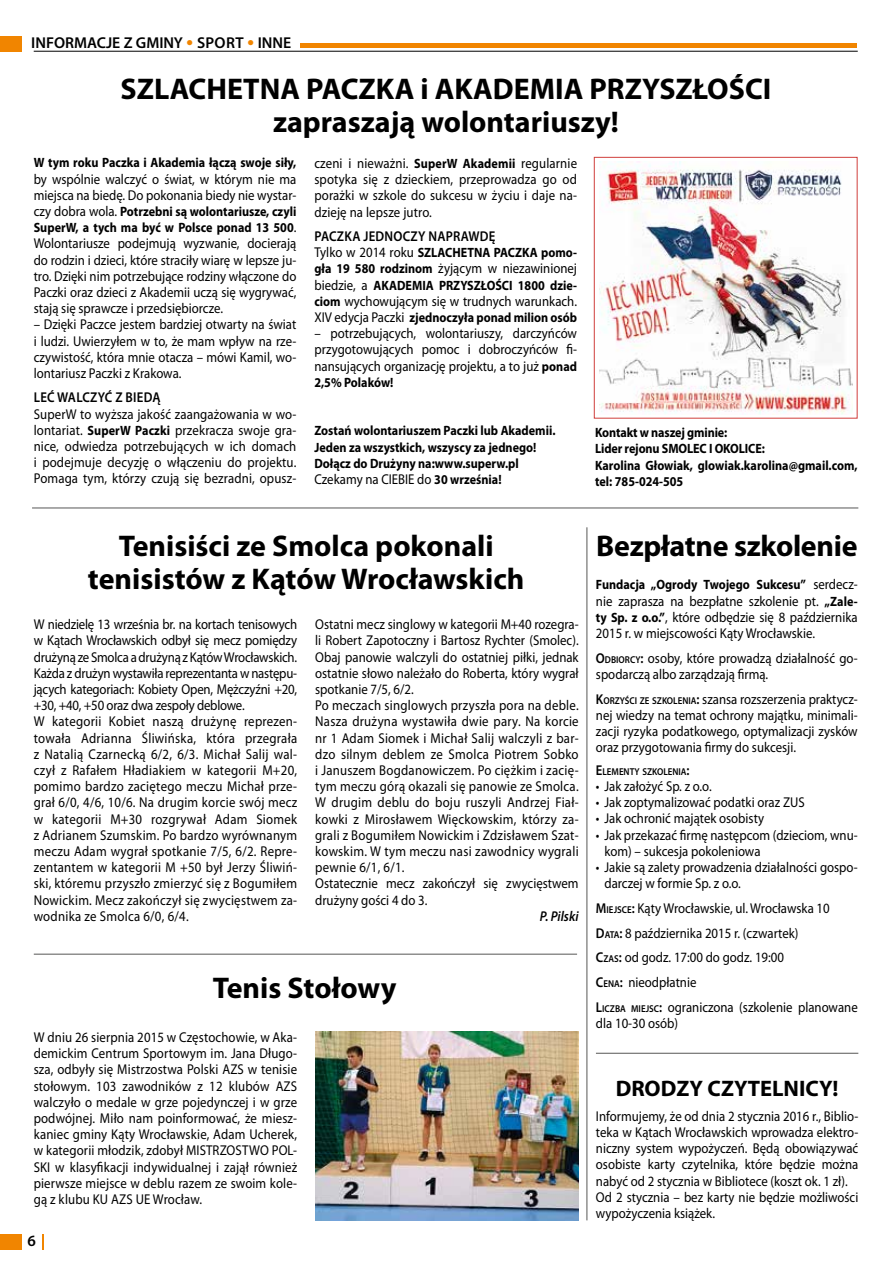
<style>
.page{position:relative;width:893px;height:1263px;background:#fff}
.page>*{position:absolute;margin:0;border:0;box-sizing:border-box;transform-origin:0 0}
.t1{font:700 30px/33px "Myriad Pro";color:#000;text-align:center}
.t2{font:700 22.5px "Myriad Pro";color:#000}
.t3{font:600 15.75px "Myriad Pro";color:#000}
.t4{font:14.25px/16.2px "Myriad Pro";color:#000;text-align:justify;scale:.9 1}
.t5{font:14.25px/16.2px "Myriad Pro";letter-spacing:.02em;color:#000;scale:.9 1}
.t6{font:600 14.25px "Myriad Pro";letter-spacing:.02em;color:#000;scale:.9 1}
.t7{font:italic 600 14.25px "Myriad Pro";color:#000;scale:.9 1}
.t8{font:700 13.5px/16.2px "Myriad Pro";color:#000;scale:.9 1}
.t9{font:600 10.05px "Myriad Pro";color:#000;scale:.9 1}
.s1{font-family:"Arial";font-weight:400;font-size:12px;color:#f18500}
.s2{font-weight:400;font-size:14.25px}
.s3{font-weight:700;font-size:13.5px}
.s4{font-weight:600}
.s5{font-weight:600;font-size:10.05px}
.s6{font-size:14.25px}
</style>
<div class="page">
<hr style="left:32px;top:508px;width:826px;height:1px;background:#575756">
<hr style="left:34px;top:954px;width:543px;height:1px;background:#575756">
<hr style="left:587px;top:527px;width:1px;height:693px;background:#575756">
<hr style="left:596px;top:1053px;width:262px;height:1px;background:#575756">
<img style="left:315px;top:1031px;width:264px;height:189px">
<img style="left:599px;top:161px;width:253px;height:253px">
<div style="left:594px;top:157px;width:263px;height:261px;border:1px solid #d03f3c"></div>
<div style="left:0;top:36px;width:21px;height:15px;background:#f18500"></div>
<div style="left:0;top:1234px;width:21px;height:15px;background:#f18500"></div>
<svg style="left:42px;top:1234px;width:2px;height:15px"></svg>
<hr style="left:300px;top:44px;width:557px;height:4px;background:#f18500">
<hr style="left:34px;top:51px;width:824px;height:1px;background:#000">
<p class="t3" style="left:31px;top:33px;width:261px">INFORMACJE Z GMINY <span class="s1">●</span> SPORT <span class="s1">●</span> INNE</p>
<h1 class="t1" style="left:121px;top:72px;width:652px">SZLACHETNA PACZKA i AKADEMIA PRZYSZŁOŚCI zapraszają wolontariuszy!</h1>
<p class="t8" style="left:34px;top:154px;width:293px">W tym roku Paczka i Akademia łączą swoje siły,</p>
<p class="t4" style="left:34px;top:171px;width:293px">by wspólnie walczyć o świat, w którym nie ma miejsca na biedę. Do pokonania biedy nie wystar-</p>
<p class="t8" style="left:34px;top:203px;width:293px"><span class="s2">czy dobra wola.</span> Potrzebni są wolontariusze, czyli<br>SuperW, a tych ma być w Polsce ponad 13 500<span class="s2">.</span></p>
<p class="t4" style="left:34px;top:235px;width:293px">Wolontariusze podejmują wyzwanie, docierają do rodzin i dzieci, które straciły wiarę w lepsze ju&shy;tro. Dzięki nim potrzebujące rodziny włączone do Paczki oraz dzieci z Akademii uczą się wygrywać, stają się sprawcze i przedsiębiorcze.</p>
<p class="t4" style="left:34px;top:316px;width:293px">– Dzięki Paczce jestem bardziej otwarty na świat i ludzi. Uwierzyłem w to, że mam wpływ na rze&shy;czywistość, która mnie otacza – mówi Kamil, wo&shy;lontariusz Paczki z Krakowa.</p>
<p class="t6" style="left:34px;top:388px;width:142px">LEĆ WALCZYĆ Z BIEDĄ</p>
<p class="t4" style="left:34px;top:405px;width:293px">SuperW to wyższa jakość zaangażowania w wo&shy;lontariat. <span class="s3">SuperW Paczki</span> przekracza swoje gra&shy;nice, odwiedza potrzebujących w ich domach i podejmuje decyzję o włączeniu do projektu.<br>Pomaga tym, którzy czują się bezradni, opusz-</p>
<p class="t4" style="left:314px;top:155px;width:293px">czeni i nieważni. <span class="s3">SuperW Akademii</span> regularnie spotyka się z dzieckiem, przeprowadza go od porażki w szkole do sukcesu w życiu i daje na&shy;dzieję na lepsze jutro.</p>
<p class="t6" style="left:315px;top:227px;width:203px">PACZKA JEDNOCZY NAPRAWDĘ</p>
<p class="t8" style="left:314px;top:244px;width:293px"><span class="s2">Tylko w 2014 roku</span> SZLACHETNA PACZKA pomo-</p>
<p class="t4" style="left:314px;top:260px;width:293px"><span class="s3">gła 19 580 rodzinom</span> żyjącym w niezawinionej</p>
<p class="t8" style="left:314px;top:276px;width:293px"><span class="s2">biedzie, a</span> AKADEMIA PRZYSZŁOŚCI 1800 dzie-</p>
<p class="t4" style="left:314px;top:293px;width:293px"><span class="s3">ciom</span> wychowującym się w trudnych warunkach.</p>
<p class="t8" style="left:314px;top:309px;width:293px"><span class="s2">XIV edycja Paczki</span> zjednoczyła ponad milion osób</p>
<p class="t4" style="left:314px;top:325px;width:293px">– potrzebujących, wolontariuszy, darczyńców przygotowujących pomoc i dobroczyńców fi&shy;nansujących organizację projektu, a to już <span class="s3">ponad</span></p>
<p class="t8" style="left:314px;top:374px;width:89px">2,5% Polaków!</p>
<p class="t8" style="left:314px;top:422px;width:269px">Zostań wolontariuszem Paczki lub Akademii.<br>Jeden za wszystkich, wszyscy za jednego!<br>Dołącz do Drużyny na:www.superw.pl</p>
<p class="t4" style="left:314px;top:471px;width:209px">Czekamy na CIEBIE do <span class="s3">30 września!</span></p>
<p class="t8" style="left:595px;top:424px;width:293px">Kontakt w naszej gminie:<br>Lider rejonu SMOLEC I OKOLICE:<br>Karolina Głowiak, glowiak.karolina@gmail.com, tel: 785-024-505</p>
<h1 class="t1" style="left:88px;top:529px;width:438px">Tenisiści ze Smolca pokonali tenisistów z Kątów Wrocławskich</h1>
<p class="t5" style="left:34px;top:616px;width:294px">W niedzielę 13 września br. na kortach tenisowych w Kątach Wrocławskich odbył się mecz pomiędzy drużyną ze Smolca a drużyną z Kątów Wrocławskich.<br>Każda z drużyn wystawiła reprezentanta w następu&shy;jących kategoriach: Kobiety Open, Mężczyźni +20, +30, +40, +50 oraz dwa zespoły deblowe.<br>W kategorii Kobiet naszą drużynę reprezen&shy;towała Adrianna Śliwińska, która przegrała z Natalią Czarnecką 6/2, 6/3. Michał Salij wal&shy;czył z Rafałem Hładiakiem w kategorii M+20, pomimo bardzo zaciętego meczu Michał prze&shy;grał 6/0, 4/6, 10/6. Na drugim korcie swój mecz w kategorii M+30 rozgrywał Adam Siomek z Adrianem Szumskim. Po bardzo wyrównanym meczu Adam wygrał spotkanie 7/5, 6/2. Repre&shy;zentantem w kategorii M +50 był Jerzy Śliwiń&shy;ski, któremu przyszło zmierzyć się z Bogumiłem Nowickim. Mecz zakończył się zwycięstwem za&shy;wodnika ze Smolca 6/0, 6/4.</p>
<p class="t5" style="left:315px;top:616px;width:294px">Ostatni mecz singlowy w kategorii M+40 rozegra&shy;li Robert Zapotoczny i Bartosz Rychter (Smolec).<br>Obaj panowie walczyli do ostatniej piłki, jednak ostatnie słowo należało do Roberta, który wygrał spotkanie 7/5, 6/2.<br>Po meczach singlowych przyszła pora na deble.<br>Nasza drużyna wystawiła dwie pary. Na korcie nr 1 Adam Siomek i Michał Salij walczyli z bar&shy;dzo silnym deblem ze Smolca Piotrem Sobko i Januszem Bogdanowiczem. Po ciężkim i zacię&shy;tym meczu górą okazali się panowie ze Smolca.<br>W drugim deblu do boju ruszyli Andrzej Fiał&shy;kowki z Mirosławem Więckowskim, którzy za&shy;grali z Bogumiłem Nowickim i Zdzisławem Szat&shy;kowskim. W tym meczu nasi zawodnicy wygrali pewnie 6/1, 6/1.<br>Ostatecznie mecz zakończył się zwycięstwem drużyny gości 4 do 3.</p>
<p class="t7" style="left:540px;top:907px;width:45px">P. Pilski</p>
<h1 class="t1" style="left:213px;top:971px;width:185px">Tenis Stołowy</h1>
<p class="t4" style="left:34px;top:1029px;width:294px">W dniu 26 sierpnia 2015 w Częstochowie, w Aka&shy;demickim Centrum Sportowym im. Jana Długo&shy;sza, odbyły się Mistrzostwa Polski AZS w tenisie stołowym. 103 zawodników z 12 klubów AZS walczyło o medale w grze pojedynczej i w grze podwójnej. Miło nam poinformować, że miesz&shy;kaniec gminy Kąty Wrocławskie, Adam Ucherek, w kategorii młodzik, zdobył MISTRZOSTWO POL-SKI w klasyfikacji indywidualnej i zajął również pierwsze miejsce w deblu razem ze swoim kole&shy;gą z klubu KU AZS UE Wrocław.</p>
<p class="t3" style="left:27px;top:1231px;width:10px">6</p>
<h1 class="t1" style="left:596px;top:529px;width:263px">Bezpłatne szkolenie</h1>
<p class="t8" style="left:596px;top:576px;width:292px">Fundacja „Ogrody Twojego Sukcesu” <span class="s2">serdecz-</span></p>
<p class="t4" style="left:596px;top:592px;width:292px">nie zaprasza na bezpłatne szkolenie pt. <span class="s3">„Zale&shy;ty Sp. z o.o.”</span>, które odbędzie się 8 października 2015 r. w miejscowości Kąty Wrocławskie.</p>
<p class="t4" style="left:596px;top:650px;width:292px"><span class="s4">O</span><span class="s5">DBIORCY</span><span class="s4">:</span> osoby, które prowadzą działalność go&shy;spodarczą albo zarządzają firmą.</p>
<p class="t4" style="left:596px;top:690px;width:292px"><span class="s4">K</span><span class="s5">ORZYŚCI ZE SZKO LENIA</span><span class="s4">:</span> szansa rozszerzenia praktycz&shy;nej wiedzy na temat ochrony majątku, minimali&shy;zacji ryzyka podatkowego, optymalizacji zysków oraz przygotowania firmy do sukcesji.</p>
<p class="t9" style="left:596px;top:765px;width:106px"><span class="s6">E</span>LEMENTY SZKOLENIA<span class="s6">:</span></p>
<p class="t4" style="left:596px;top:778px;width:130px">• Jak założyć Sp. z o.o.</p>
<p class="t4" style="left:596px;top:794px;width:233px">• Jak zoptymalizować podatki oraz ZUS</p>
<p class="t4" style="left:596px;top:810px;width:188px">• Jak ochronić majątek osobisty</p>
<p class="t4" style="left:604px;top:826px;width:283px;text-indent:-9px">• Jak przekazać firmę następcom (dzieciom, wnu&shy;kom) – sukcesja pokoleniowa</p>
<p class="t4" style="left:604px;top:859px;width:283px;text-indent:-9px">• Jakie są zalety prowadzenia działalności gospo&shy;darczej w formie Sp. z o.o.</p>
<p class="t4" style="left:596px;top:895px;width:292px;line-height:24.8px;text-align:left"><span class="s4">M</span><span class="s5">IEJSCE</span><span class="s4">:</span> Kąty Wrocławskie, ul. Wrocławska 10<br><span class="s4">D</span><span class="s5">ATA</span><span class="s4">:</span> 8 października 2015 r. (czwartek)<br><span class="s4">C</span><span class="s5">ZAS</span><span class="s4">:</span> od godz. 17:00 do godz. 19:00<br><span class="s4">C</span><span class="s5">ENA</span><span class="s4">:</span> nieodpłatnie<br><span class="s4">L</span><span class="s5">ICZBA MIEJSC</span><span class="s4">:</span> ograniczona (szkolenie planowane</p>
<p class="t4" style="left:596px;top:1015px;width:93px">dla 10-30 osób)</p>
<h2 class="t2" style="left:616px;top:1074px;width:224px">DRODZY CZYTELNICY!</h2>
<p class="t4" style="left:596px;top:1107px;width:293px;text-align:left">Informujemy, że od dnia 2 stycznia 2016 r., Biblio&shy;teka w Kątach Wrocławskich wprowadza elektro&shy;niczny system wypożyczeń. Będą obowiązywać osobiste karty czytelnika, które będzie można nabyć od 2 stycznia w Bibliotece (koszt ok. 1 zł).<br>Od 2 stycznia – bez karty nie będzie możliwości wypożyczenia książek.</p>
</div>
